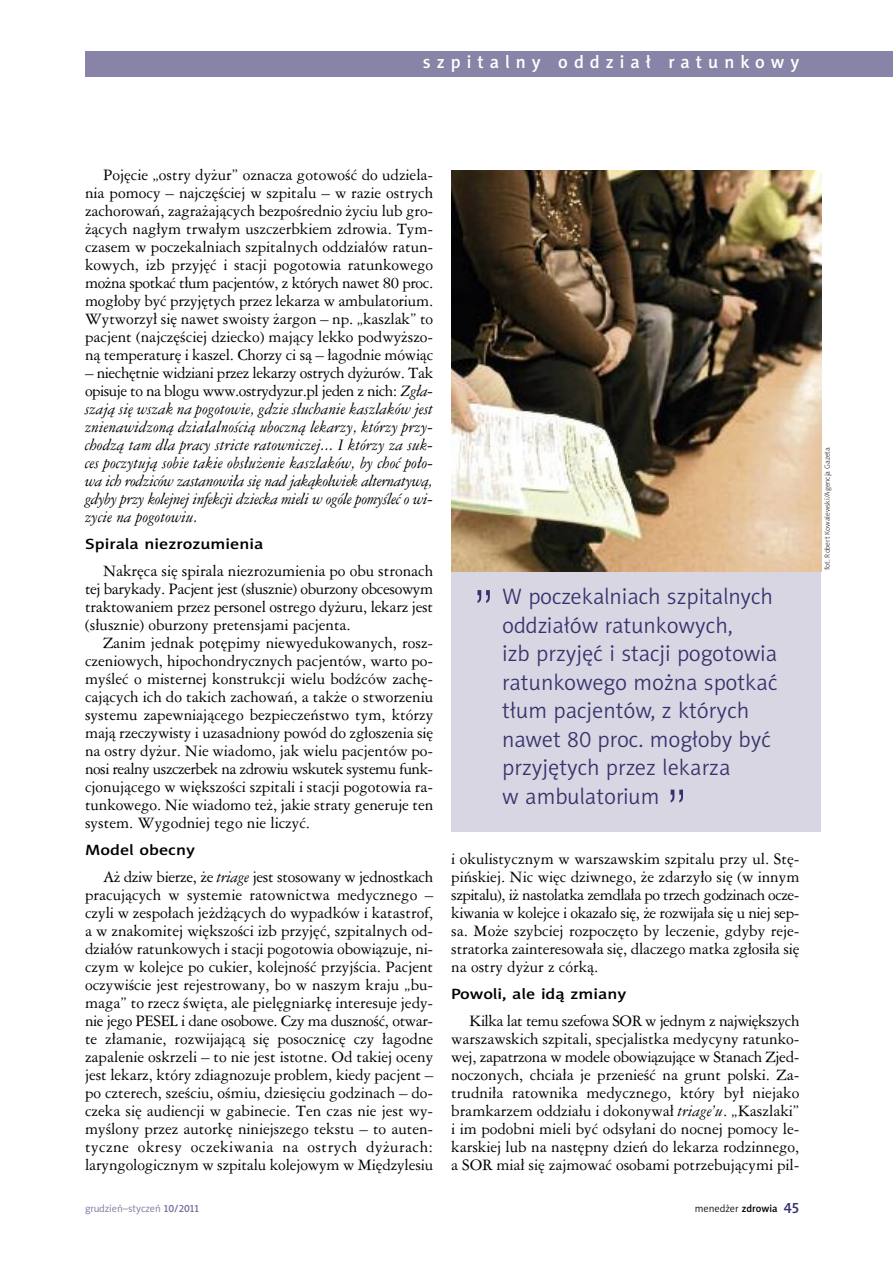
<style>
.page{position:relative;width:893px;height:1263px;background:#fff}
.page>*{position:absolute;margin:0;border:0;box-sizing:border-box;transform-origin:0 0}
.t1{font:52.5px "Swis 721 Lt PL";color:#36326d}
.t2{font:22.5px/28.5px "Naomi Sans EFNPS Light";color:#36326d}
.t3{font:18px "Naomi Sans EFNPS Medium";letter-spacing:.335em;color:#fff}
.t4{font:15px/18px "Ameri Garmnd PL";letter-spacing:-.005em;color:#000;text-align:justify}
.t5{font:italic 15px/18px "Ameri Garmnd PL";letter-spacing:-.02em;color:#000;text-align:justify}
.t6{font:15px "Naomi Sans EFNPS Medium";color:#000;scale:1.2 1}
.t7{font:10.5px "Naomi Sans EFNPS Light";color:#727099}
.t8{font:10.5px "Naomi Sans EFNPS Light";color:#000}
.t9{font:7.5px "Naomi Sans EFNPS Thin";color:#000}
.s1{font-style:normal}
.s2{font-style:italic}
.s3{font-family:"Naomi Sans EFNPS Medium"}
.s4{font-family:"Naomi Sans EFNPS Medium";font-size:15px;color:#36326d}
</style>
<div class="page">
<div style="left:85px;top:51px;width:808px;height:26px;background:#8784a8"></div>
<div style="left:451px;top:570px;width:370px;height:262px;background:#d7d6e2"></div>
<img style="left:451px;top:170px;width:370px;height:401px">
<p class="t3" style="left:423px;top:55px;width:378px">szpitalny oddział ratunkowy</p>
<p class="t4" style="left:85px;top:166px;width:350px;text-indent:18px">Pojęcie „ostry dyżur” oznacza gotowość do udziela&shy;nia pomocy – najczęściej w szpitalu – w razie ostrych zachorowań, zagrażających bezpośrednio życiu lub gro&shy;żących nagłym trwałym uszczerbkiem zdrowia. Tym&shy;czasem w poczekalniach szpitalnych oddziałów ratun&shy;kowych, izb przyjęć i stacji pogotowia ratunkowego można spotkać tłum pacjentów, z których nawet 80 proc. mogłoby być przyjętych przez lekarza w ambulatorium.<br>Wytworzył się nawet swoisty żargon – np. „kaszlak” to pacjent (najczęściej dziecko) mający lekko podwyższo&shy;ną temperaturę i kaszel. Chorzy ci są – łagodnie mówiąc</p>
<p class="t5" style="left:85px;top:364px;width:350px"><span class="s1">– niechętnie widziani przez lekarzy ostrych dyżurów. Tak opisuje to na blogu www.ostrydyzur.pl jeden z nich:</span> Zgła&shy;szają się wszak na pogotowie, gdzie słuchanie kaszlaków jest znienawidzoną działalnością uboczną lekarzy, którzy przy&shy;chodzą tam dla pracy stricte ratowniczej... I którzy za suk&shy;ces poczytują sobie takie obsłużenie kaszlaków, by choć poło&shy;wa ich rodziców zastanowiła się nad jakąkolwiek alternatywą, gdyby przy kolejnej infekcji dziecka mieli w ogóle pomyśleć o wi&shy;zycie na pogotowiu.</p>
<p class="t6" style="left:85px;top:538px;width:150px">Spirala niezrozumienia</p>
<p class="t4" style="left:85px;top:562px;width:350px;text-indent:18px">Nakręca się spirala niezrozumienia po obu stronach tej barykady. Pacjent jest (słusznie) oburzony obcesowym traktowaniem przez personel ostrego dyżuru, lekarz jest (słusznie) oburzony pretensjami pacjenta.</p>
<p class="t4" style="left:85px;top:634px;width:350px;text-indent:18px">Zanim jednak potępimy niewyedukowanych, rosz&shy;czeniowych, hipochondrycznych pacjentów, warto po&shy;myśleć o misternej konstrukcji wielu bodźców zachę&shy;cających ich do takich zachowań, a także o stworzeniu systemu zapewniającego bezpieczeństwo tym, którzy mają rzeczywisty i uzasadniony powód do zgłoszenia się na ostry dyżur. Nie wiadomo, jak wielu pacjentów po&shy;nosi realny uszczerbek na zdrowiu wskutek systemu funk&shy;cjonującego w większości szpitali i stacji pogotowia ra&shy;tunkowego. Nie wiadomo też, jakie straty generuje ten system. Wygodniej tego nie liczyć.</p>
<p class="t6" style="left:85px;top:844px;width:93px">Model obecny</p>
<p class="t4" style="left:85px;top:868px;width:350px;text-indent:18px">Aż dziw bierze, że <span class="s2">triage</span> jest stosowany w jednostkach pracujących w systemie ratownictwa medycznego – czyli w zespołach jeżdżących do wypadków i katastrof, a w znakomitej większości izb przyjęć, szpitalnych od&shy;działów ratunkowych i stacji pogotowia obowiązuje, ni&shy;czym w kolejce po cukier, kolejność przyjścia. Pacjent oczywiście jest rejestrowany, bo w naszym kraju „bu&shy;maga” to rzecz święta, ale pielęgniarkę interesuje jedy&shy;nie jego PESEL i dane osobowe. Czy ma duszność, otwar&shy;te złamanie, rozwijającą się posocznicę czy łagodne zapalenie oskrzeli – to nie jest istotne. Od takiej oceny jest lekarz, który zdiagnozuje problem, kiedy pacjent – po czterech, sześciu, ośmiu, dziesięciu godzinach – do&shy;czeka się audiencji w gabinecie. Ten czas nie jest wy&shy;myślony przez autorkę niniejszego tekstu – to auten&shy;tyczne okresy oczekiwania na ostrych dyżurach: laryngologicznym w szpitalu kolejowym w Międzylesiu</p>
<h1 class="t1" style="left:472px;top:582px;width:24px">”</h1>
<h2 class="t2" style="left:502px;top:584px;width:277px">W poczekalniach szpitalnych oddziałów ratunkowych,<br>izb przyjęć i stacji pogotowia ratunkowego można spotkać tłum pacjentów, z których nawet 80 proc. mogłoby być przyjętych przez lekarza<br>w ambulatorium</h2>
<h1 class="t1" style="left:666px;top:781px;width:24px">”</h1>
<p class="t4" style="left:451px;top:850px;width:350px">i okulistycznym w warszawskim szpitalu przy ul. Stę&shy;pińskiej. Nic więc dziwnego, że zdarzyło się (w innym szpitalu), iż nastolatka zemdlała po trzech godzinach ocze&shy;kiwania w kolejce i okazało się, że rozwijała się u niej sep&shy;sa. Może szybciej rozpoczęto by leczenie, gdyby reje&shy;stratorka zainteresowała się, dlaczego matka zgłosiła się na ostry dyżur z córką.</p>
<p class="t6" style="left:451px;top:988px;width:147px">Powoli, ale idą zmiany</p>
<p class="t4" style="left:451px;top:1012px;width:350px;text-indent:18px">Kilka lat temu szefowa SOR w jednym z największych warszawskich szpitali, specjalistka medycyny ratunko&shy;wej, zapatrzona w modele obowiązujące w Stanach Zjed&shy;noczonych, chciała je przenieść na grunt polski. Za&shy;trudniła ratownika medycznego, który był niejako bramkarzem oddziału i dokonywał <span class="s2">triage’u</span>. „Kaszlaki” i im podobni mieli być odsyłani do nocnej pomocy le&shy;karskiej lub na następny dzień do lekarza rodzinnego, a SOR miał się zajmować osobami potrzebującymi pil-</p>
<p class="t7" style="left:85px;top:1204px;width:115px">grudzień–styczeń <span class="s3">10/2011</span></p>
<p class="t8" style="left:695px;top:1204px;width:106px">menedżer <span class="s3">zdrowia</span> <span class="s4">45</span></p>
<p class="t9" style="left:824px;top:570px;width:124px;rotate:-90deg">fot. Robert Kowalewski/Agencja Gazeta</p>
</div>
